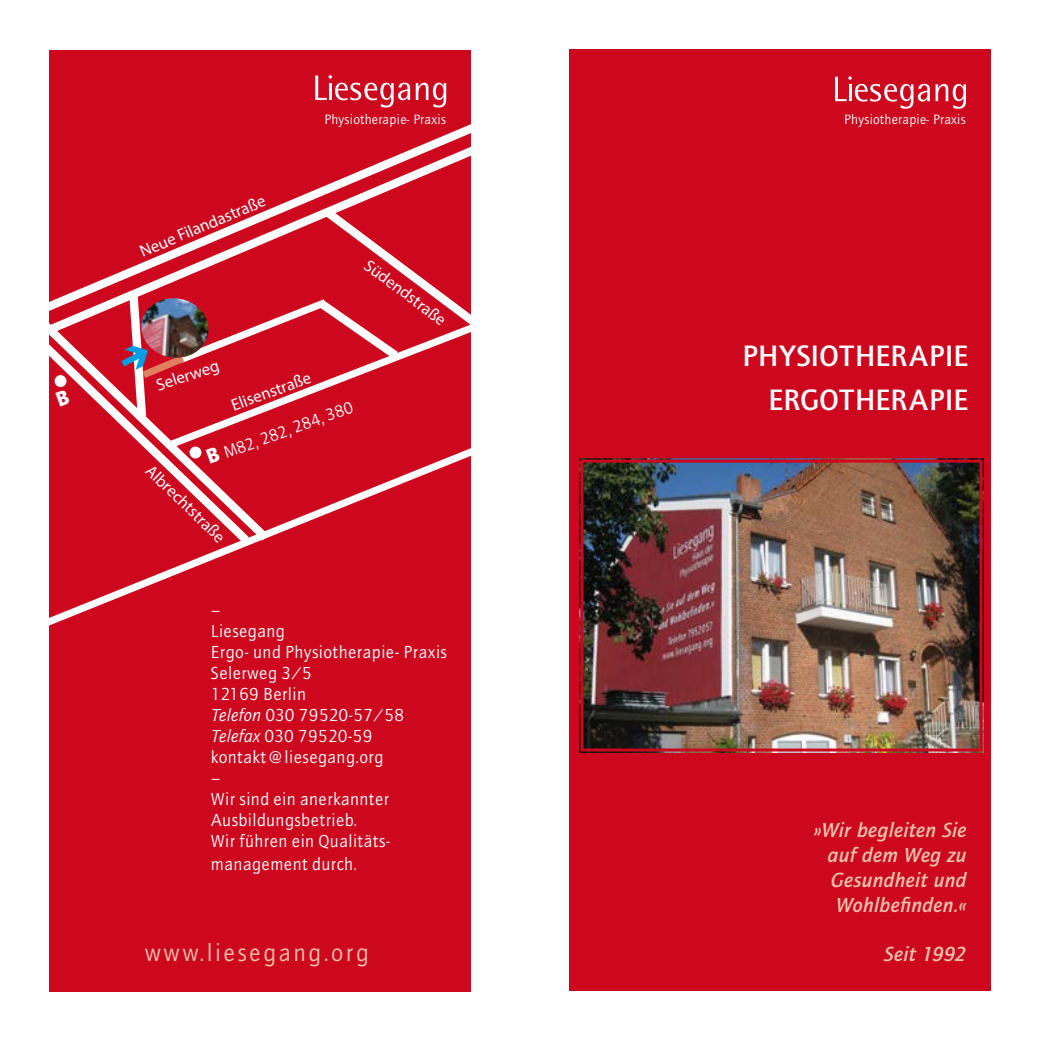
<style>
.page{position:relative;width:1042px;height:1042px;background:#fff}
.page>*{position:absolute;margin:0;border:0;box-sizing:border-box;transform-origin:0 0}
.t1{font:500 29.75px/43.8px "AT Quay Sans";color:#fff;text-align:right}
.t2{font:24.5px "AT Quay Sans";letter-spacing:.1em;color:#f0c2ad}
.t3{font:italic 700 21px/24.8px "Quay Itc T";letter-spacing:.01em;color:#f0c2ad;text-align:right}
.t4{font:17.5px/21px "AT Quay Sans";letter-spacing:.02em;color:#fff}
.t5{font:16.8px "Myriad Pro";color:#fff}
.t6{font:16.8px "AT Quay Sans";color:#fff}
.t7{font:14px "Quay Itc T";letter-spacing:.02em;color:#fff}
.s1{font-weight:900;font-size:21px}
.s2{font-style:italic}
</style>
<div class="page">
<div style="left:569px;top:50px;width:421px;height:940px;background:#cd071e"></div>
<svg style="left:835px;top:76px;width:131px;height:33px"></svg>
<div style="left:50px;top:50px;width:421px;height:941px;background:#cd071e"></div>
<img style="left:579px;top:451px;width:412px;height:309px">
<div style="left:577px;top:457px;width:408px;height:297px;border:1px solid #cd071e"></div>
<div style="left:580px;top:460px;width:402px;height:291px;border:3px solid #cd071e"></div>
<svg style="left:49px;top:453px;width:422px;height:195px"></svg>
<svg style="left:49px;top:95px;width:422px;height:159px"></svg>
<svg style="left:49px;top:254px;width:208px;height:297px"></svg>
<svg style="left:49px;top:267px;width:228px;height:282px"></svg>
<svg style="left:317px;top:202px;width:154px;height:114px"></svg>
<svg style="left:163px;top:316px;width:308px;height:137px"></svg>
<svg style="left:189px;top:446px;width:13px;height:13px"></svg>
<svg style="left:416px;top:83px;width:30px;height:24px"></svg>
<svg style="left:315px;top:75px;width:95px;height:32px"></svg>
<svg style="left:117px;top:285px;width:290px;height:140px"></svg>
<svg style="left:54px;top:375px;width:16px;height:32px"></svg>
<p class="t5" style="left:137px;top:243px;width:136px;rotate:-23deg">Neue Filandastraße</p>
<p class="t7" style="left:324px;top:111px;width:123px">Physiotherapie- Praxis</p>
<p class="t5" style="left:373px;top:255px;width:99px;rotate:37deg">Südendstraße</p>
<p class="t5" style="left:153px;top:375px;width:67px;rotate:-18deg">Selerweg</p>
<p class="t5" style="left:228px;top:396px;width:85px;rotate:-20deg">Elisenstraße</p>
<p class="t6" style="left:204px;top:450px;width:156px;rotate:-20deg"><span class="s1">B</span> M82, 282, 284, 380</p>
<p class="t5" style="left:156px;top:460px;width:105px;rotate:44deg">Albrechtstraße</p>
<p class="t4" style="left:211px;top:600px;width:238px">–<br>Liesegang<br>Ergo- und Physiotherapie- Praxis<br>Selerweg 3/5<br>12169 Berlin<br><span class="s2">Telefon</span> 030 79520-57/58<br><span class="s2">Telefax</span> 030 79520-59 kontakt@liesegang.org<br>–<br>Wir sind ein anerkannter<br>Ausbildungsbetrieb.<br>Wir führen ein Qualitäts-</p>
<p class="t4" style="left:211px;top:853px;width:148px">management durch.</p>
<h2 class="t2" style="left:145px;top:938px;width:225px">www.liesegang.org</h2>
<p class="t7" style="left:844px;top:111px;width:123px">Physiotherapie- Praxis</p>
<h1 class="t1" style="left:742px;top:334px;width:227px">PHYSIOTHERAPIE<br>ERGOTHERAPIE</h1>
<p class="t3" style="left:814px;top:818px;width:154px">»Wir begleiten Sie auf dem Weg zu<br>Gesundheit und<br>Wohlbefinden.«</p>
<p class="t3" style="left:884px;top:942px;width:84px">Seit 1992</p>
</div>
